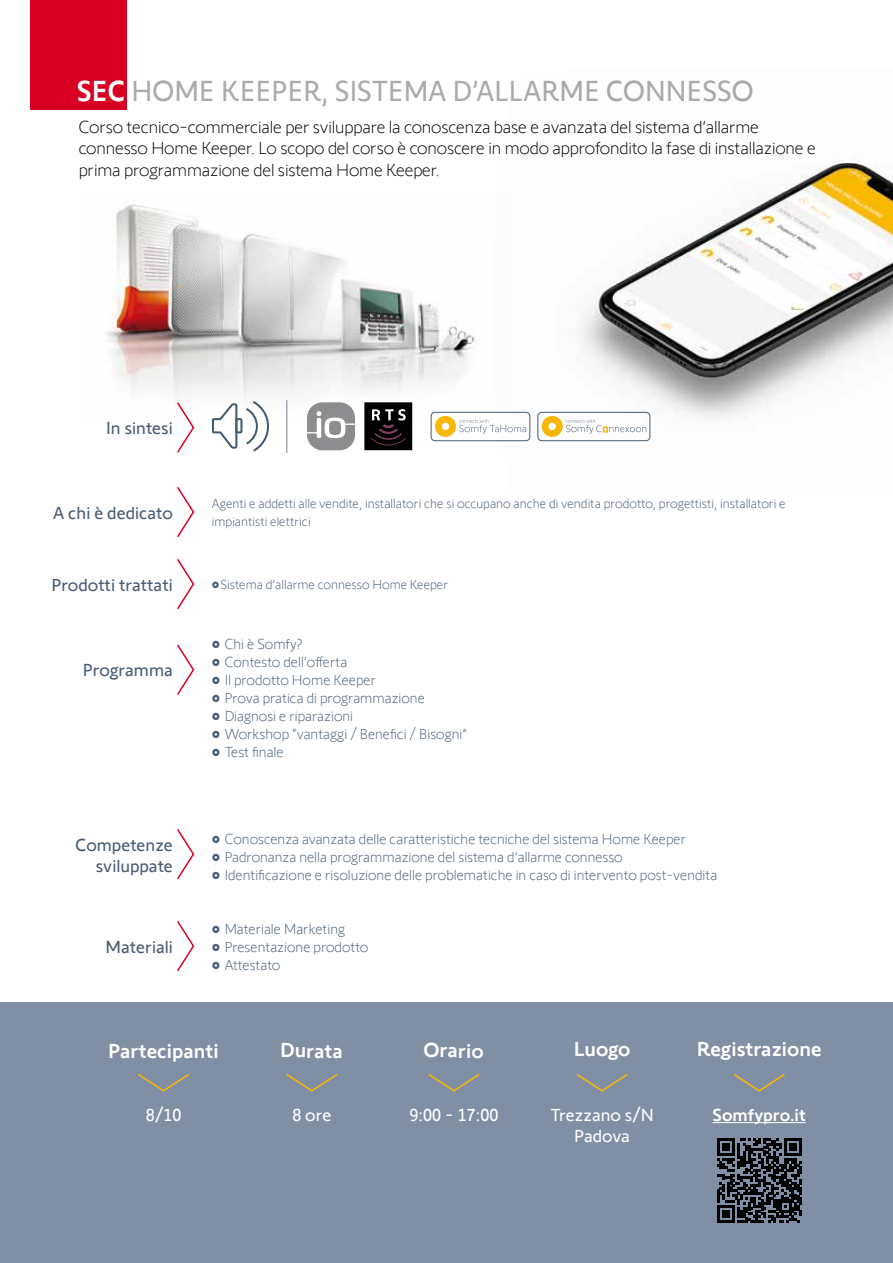
<style>
.page{position:relative;width:893px;height:1263px;background:#fff}
.page>*{position:absolute;margin:0;border:0;box-sizing:border-box;transform-origin:0 0}
.t1{font:30px "Somfy Sans";letter-spacing:.005em;color:#ababad;scale:.95 1}
.t2{font:500 21px "Somfy Sans";color:#fff}
.t3{font:300 18px/21.6px "Somfy Sans";letter-spacing:-.01em;color:#000}
.t4{font:18px/21.6px "Somfy Sans";color:#485c74;text-align:right}
.t5{font:18px/21px "Somfy Sans";color:#fff;text-align:center}
.t6{font:500 18px "Somfy Sans";color:#fff}
.t7{font:300 15px "Somfy Sans";color:#485c74}
.t8{font:300 13.5px/18px "Somfy Sans";color:#485c74}
.s1{font-weight:500;color:#fff}
</style>
<div class="page">
<div style="left:31px;top:0;width:96px;height:109px;background:#d70022"></div>
<img style="left:106px;top:204px;width:389px;height:222px">
<svg style="left:177px;top:487px;width:18px;height:51px"></svg>
<svg style="left:177px;top:559px;width:18px;height:51px"></svg>
<svg style="left:177px;top:921px;width:18px;height:51px"></svg>
<svg style="left:177px;top:644px;width:18px;height:51px"></svg>
<svg style="left:176px;top:401px;width:19px;height:52px"></svg>
<svg style="left:177px;top:829px;width:18px;height:51px"></svg>
<hr style="left:286px;top:400px;width:1px;height:53px;background:#85929f">
<div style="left:431px;top:412px;width:99px;height:29px;background:#fff;border-radius:4px"></div>
<div style="left:431px;top:412px;width:99px;height:29px;border:1px solid #485c74;border-radius:4px"></div>
<svg style="left:435px;top:416px;width:60px;height:21px"></svg>
<svg style="left:212px;top:401px;width:57px;height:51px"></svg>
<img style="left:495px;top:163px;width:398px;height:279px">
<svg style="left:307px;top:402px;width:48px;height:48px"></svg>
<div style="left:329px;top:421px;width:12px;height:14px;background:#8d8c8e;border-radius:50%"></div>
<div style="left:364px;top:402px;width:48px;height:48px;background:#000"></div>
<svg style="left:370px;top:409px;width:36px;height:36px"></svg>
<div style="left:0;top:1003px;width:893px;height:260px;background:#818fa4"></div>
<svg style="left:138px;top:1074px;width:51px;height:18px"></svg>
<svg style="left:286px;top:1074px;width:52px;height:18px"></svg>
<svg style="left:428px;top:1074px;width:52px;height:18px"></svg>
<svg style="left:576px;top:1074px;width:52px;height:18px"></svg>
<svg style="left:733px;top:1074px;width:52px;height:18px"></svg>
<hr style="left:712px;top:1122px;width:94px;height:1px;background:#fff">
<svg style="left:717px;top:1138px;width:85px;height:85px"></svg>
<h1 class="t1" style="left:77px;top:67px;width:714px"><span class="s1">SEC</span> HOME KEEPER, SISTEMA D’ALLARME CONNESSO</h1>
<p class="t3" style="left:79px;top:114px;width:739px">Corso tecnico-commerciale per sviluppare la conoscenza base e avanzata del sistema d’allarme connesso Home Keeper. Lo scopo del corso è conoscere in modo approfondito la fase di installazione e prima programmazione del sistema Home Keeper.</p>
<p class="t4" style="left:106px;top:415px;width:68px">In sintesi</p>
<p class="t4" style="left:53px;top:500px;width:121px">A chi è dedicato</p>
<p class="t4" style="left:51px;top:572px;width:123px">Prodotti trattati</p>
<p class="t4" style="left:83px;top:657px;width:92px">Programma</p>
<p class="t4" style="left:76px;top:832px;width:99px">Competenze sviluppate</p>
<p class="t4" style="left:106px;top:934px;width:69px">Materiali</p>
<p class="t8" style="left:212px;top:494px;width:575px">Agenti e addetti alle vendite, installatori che si occupano anche di vendita prodotto, progettisti, installatori e impiantisti elettrici</p>
<p class="t8" style="left:212px;top:575px;width:238px">•Sistema d’allarme connesso Home Keeper</p>
<p class="t7" style="left:212px;top:633px;width:92px">• Chi è Somfy?</p>
<p class="t7" style="left:212px;top:651px;width:137px">• Contesto dell’offerta</p>
<p class="t7" style="left:212px;top:669px;width:166px">• Il prodotto Home Keeper</p>
<p class="t7" style="left:212px;top:687px;width:214px">• Prova pratica di programmazione</p>
<p class="t7" style="left:212px;top:705px;width:143px">• Diagnosi e riparazioni</p>
<p class="t7" style="left:212px;top:723px;width:257px">• Workshop “vantaggi / Benefici / Bisogni”</p>
<p class="t7" style="left:212px;top:741px;width:73px">• Test finale</p>
<p class="t7" style="left:212px;top:828px;width:476px">• Conoscenza avanzata delle caratteristiche tecniche del sistema Home Keeper</p>
<p class="t7" style="left:212px;top:846px;width:412px">• Padronanza nella programmazione del sistema d’allarme connesso</p>
<p class="t7" style="left:212px;top:864px;width:507px">• Identificazione e risoluzione delle problematiche in caso di intervento post-vendita</p>
<p class="t7" style="left:212px;top:918px;width:135px">• Materiale Marketing</p>
<p class="t7" style="left:212px;top:936px;width:158px">• Presentazione prodotto</p>
<p class="t7" style="left:212px;top:954px;width:70px">• Attestato</p>
<h2 class="t2" style="left:108px;top:1034px;width:112px">Partecipanti</h2>
<h2 class="t2" style="left:280px;top:1034px;width:64px">Durata</h2>
<h2 class="t2" style="left:423px;top:1034px;width:62px">Orario</h2>
<h2 class="t2" style="left:574px;top:1032px;width:58px">Luogo</h2>
<h2 class="t2" style="left:697px;top:1032px;width:126px">Registrazione</h2>
<p class="t5" style="left:146px;top:1103px;width:37px">8/10</p>
<p class="t5" style="left:292px;top:1103px;width:40px">8 ore</p>
<p class="t5" style="left:409px;top:1103px;width:90px">9:00 - 17:00</p>
<p class="t5" style="left:550px;top:1103px;width:105px">Trezzano s/N<br>Padova</p>
<p class="t6" style="left:712px;top:1101px;width:95px">Somfypro.it</p>
</div>
